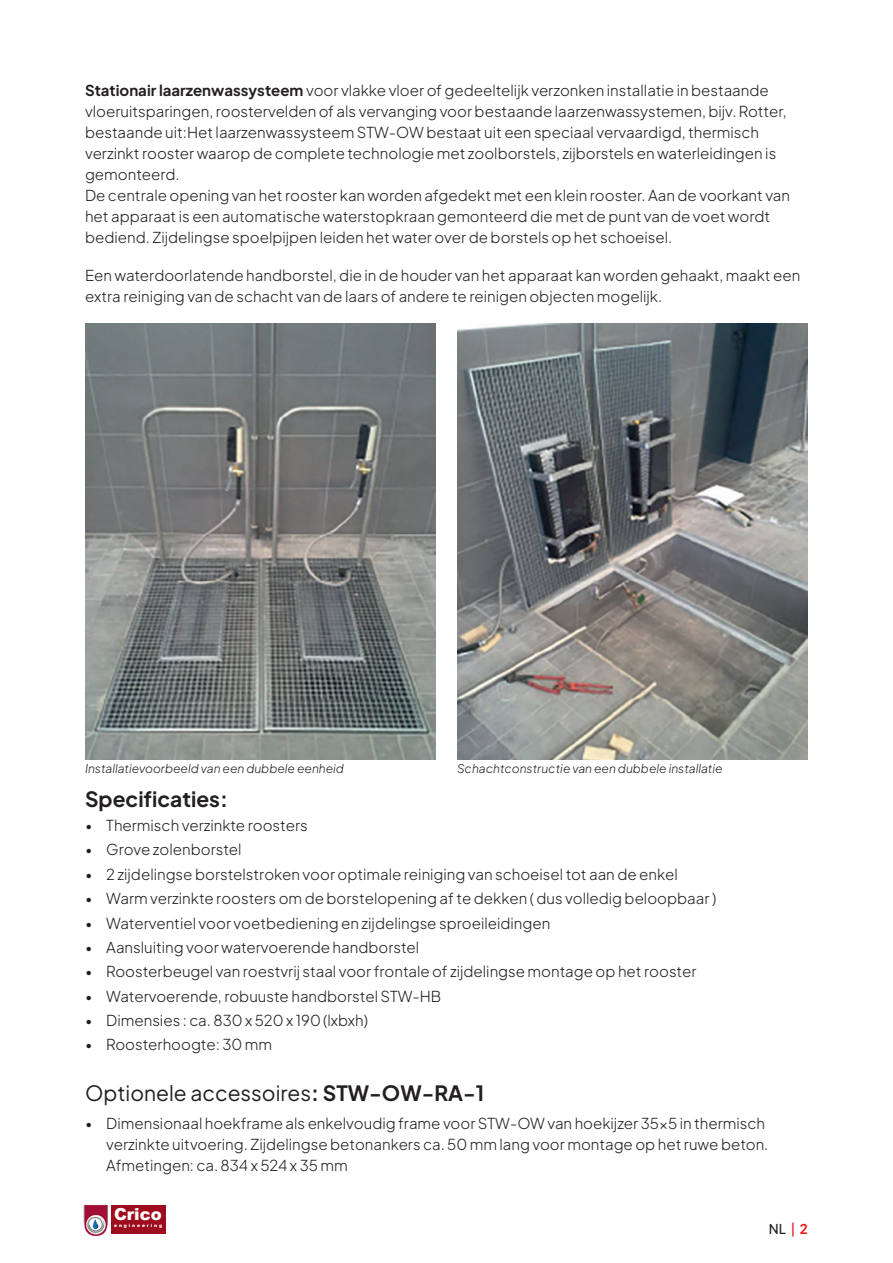
<style>
.page{position:relative;width:893px;height:1263px;background:#fff}
.page>*{position:absolute;margin:0;border:0;box-sizing:border-box;transform-origin:0 0}
.t1{font:21px "Plus Jakarta Sans";color:#231f20}
.t2{font:900 16.5px "Arial";color:#fff}
.t3{font:300 15px/21px "Plus Jakarta Sans";color:#231f20}
.t4{font:13.5px "Plus Jakarta Sans";color:#231f20}
.t5{font:italic 300 12px "Plus Jakarta Sans";color:#231f20}
.t6{font:900 4.5px "Arial";letter-spacing:.43em;color:#fff}
.s1{font-weight:400}
.s2{color:#ee1d23}
</style>
<div class="page">
<img style="left:85px;top:323px;width:351px;height:436px">
<img style="left:457px;top:323px;width:351px;height:436px">
<div style="left:111px;top:1205px;width:55px;height:29px;background:#9e0d1e"></div>
<img style="left:83px;top:1205px;width:26px;height:31px">
<p class="t3" style="left:85px;top:79px;width:706px"><span class="s1">Stationair laarzenwassysteem</span> voor vlakke vloer of gedeeltelijk verzonken installatie in bestaande vloeruitsparingen, roostervelden of als vervanging voor bestaande laarzenwassystemen, bijv. Rotter, bestaande uit:Het laarzenwassysteem STW-OW bestaat uit een speciaal vervaardigd, thermisch verzinkt rooster waarop de complete technologie met zoolborstels, zijborstels en waterleidingen is gemonteerd.<br>De centrale opening van het rooster kan worden afgedekt met een klein rooster. Aan de voorkant van het apparaat is een automatische waterstopkraan gemonteerd die met de punt van de voet wordt bediend. Zijdelingse spoelpijpen leiden het water over de borstels op het schoeisel.</p>
<p class="t3" style="left:85px;top:264px;width:717px">Een waterdoorlatende handborstel, die in de houder van het apparaat kan worden gehaakt, maakt een extra reiniging van de schacht van de laars of andere te reinigen objecten mogelijk.</p>
<p class="t5" style="left:85px;top:758px;width:260px">Installatievoorbeeld van een dubbele eenheid</p>
<p class="t5" style="left:457px;top:758px;width:267px">Schachtconstructie van een dubbele installatie</p>
<h1 class="t1" style="left:85px;top:782px;width:144px">Specificaties:</h1>
<p class="t3" style="left:85px;top:813px;width:224px">• Thermisch verzinkte roosters</p>
<p class="t3" style="left:85px;top:838px;width:158px">• Grove zolenborstel</p>
<p class="t3" style="left:85px;top:862px;width:594px">• 2 zijdelingse borstelstroken voor optimale reiniging van schoeisel tot aan de enkel</p>
<p class="t3" style="left:85px;top:886px;width:633px">• Warm verzinkte roosters om de borstelopening af te dekken ( dus volledig beloopbaar )</p>
<p class="t3" style="left:85px;top:911px;width:467px">• Waterventiel voor voetbediening en zijdelingse sproeileidingen</p>
<p class="t3" style="left:85px;top:935px;width:336px">• Aansluiting voor watervoerende handborstel</p>
<p class="t3" style="left:85px;top:960px;width:613px">• Roosterbeugel van roestvrij staal voor frontale of zijdelingse montage op het rooster</p>
<p class="t3" style="left:85px;top:984px;width:358px">• Watervoerende, robuuste handborstel STW-HB</p>
<p class="t3" style="left:85px;top:1008px;width:284px">• Dimensies : ca. 830 x 520 x 190 (lxbxh)</p>
<p class="t3" style="left:85px;top:1033px;width:188px">• Roosterhoogte: 30 mm</p>
<h1 class="t1" style="left:85px;top:1076px;width:401px">Optionele accessoires: STW-OW-RA-1</h1>
<p class="t3" style="left:106px;top:1111px;width:664px;text-indent:-21px">• Dimensionaal hoekframe als enkelvoudig frame voor STW-OW van hoekijzer 35x5 in thermisch verzinkte uitvoering. Zijdelingse betonankers ca. 50 mm lang voor montage op het ruwe beton.<br>Afmetingen: ca. 834 x 524 x 35 mm</p>
<p class="t2" style="left:114px;top:1202px;width:49px">Crico</p>
<p class="t6" style="left:114px;top:1222px;width:49px">engineering</p>
<p class="t4" style="left:769px;top:1218px;width:41px">NL <span class="s2">| 2</span></p>
</div>
